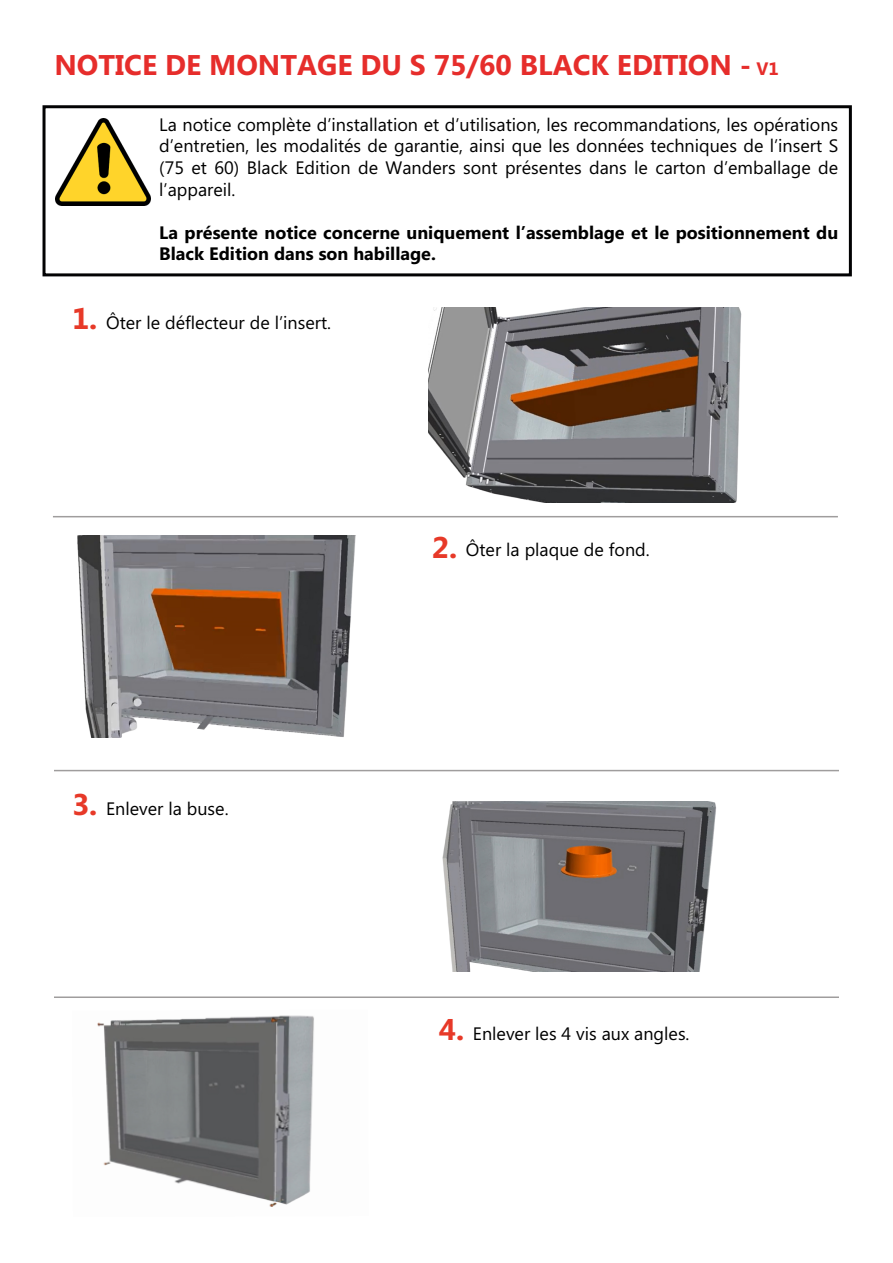
<style>
.page{position:relative;width:893px;height:1263px;background:#fff}
.page>*{position:absolute;margin:0;border:0;box-sizing:border-box;transform-origin:0 0}
.t1{font:700 30px "Microsoft Phags Pa";color:#e73928}
.t2{font:700 28.5px "Microsoft Phags Pa";color:#e62d2b}
.t3{font:18px/21.6px "Microsoft Phags Pa";color:#000;text-align:justify}
.t4{font:700 18px/21.6px "Microsoft Phags Pa";color:#000}
.s1{font-size:18px}
</style>
<div class="page">
<hr style="left:54px;top:996px;width:785px;height:2px;background:#9f9d9d">
<hr style="left:54px;top:770px;width:785px;height:1px;background:#9f9d9d">
<hr style="left:53px;top:516px;width:785px;height:1px;background:#9f9d9d">
<img style="left:429px;top:307px;width:313px;height:195px">
<img style="left:77px;top:536px;width:279px;height:202px">
<img style="left:442px;top:801px;width:274px;height:171px">
<img style="left:97px;top:1015px;width:217px;height:192px">
<div style="left:43px;top:105px;width:809px;height:171px;border:3px solid #020203"></div>
<img style="left:55px;top:119px;width:95px;height:87px">
<h2 class="t2" style="left:54px;top:44px;width:726px">NOTICE DE MONTAGE DU S 75/60 BLACK EDITION - <span class="s1">V1</span></h2>
<p class="t3" style="left:159px;top:113px;width:680px">La notice complète d’installation et d’utilisation, les recommandations, les opérations d’entretien, les modalités de garantie, ainsi que les données techniques de l’insert S (75 et 60) Black Edition de Wanders sont présentes dans le carton d’emballage de l’appareil.</p>
<p class="t4" style="left:159px;top:221px;width:680px">La présente notice concerne uniquement l’assemblage et le positionnement du<br>Black Edition dans son habillage.</p>
<h1 class="t1" style="left:72px;top:297px;width:27px">1.</h1>
<p class="t3" style="left:106px;top:311px;width:226px">Ôter le déflecteur de l’insert.</p>
<h1 class="t1" style="left:72px;top:783px;width:27px">3.</h1>
<p class="t3" style="left:106px;top:797px;width:124px">Enlever la buse.</p>
<h1 class="t1" style="left:432px;top:526px;width:27px">2.</h1>
<p class="t3" style="left:466px;top:538px;width:185px">Ôter la plaque de fond.</p>
<h1 class="t1" style="left:439px;top:1008px;width:27px">4.</h1>
<p class="t3" style="left:473px;top:1022px;width:218px">Enlever les 4 vis aux angles.</p>
</div>
